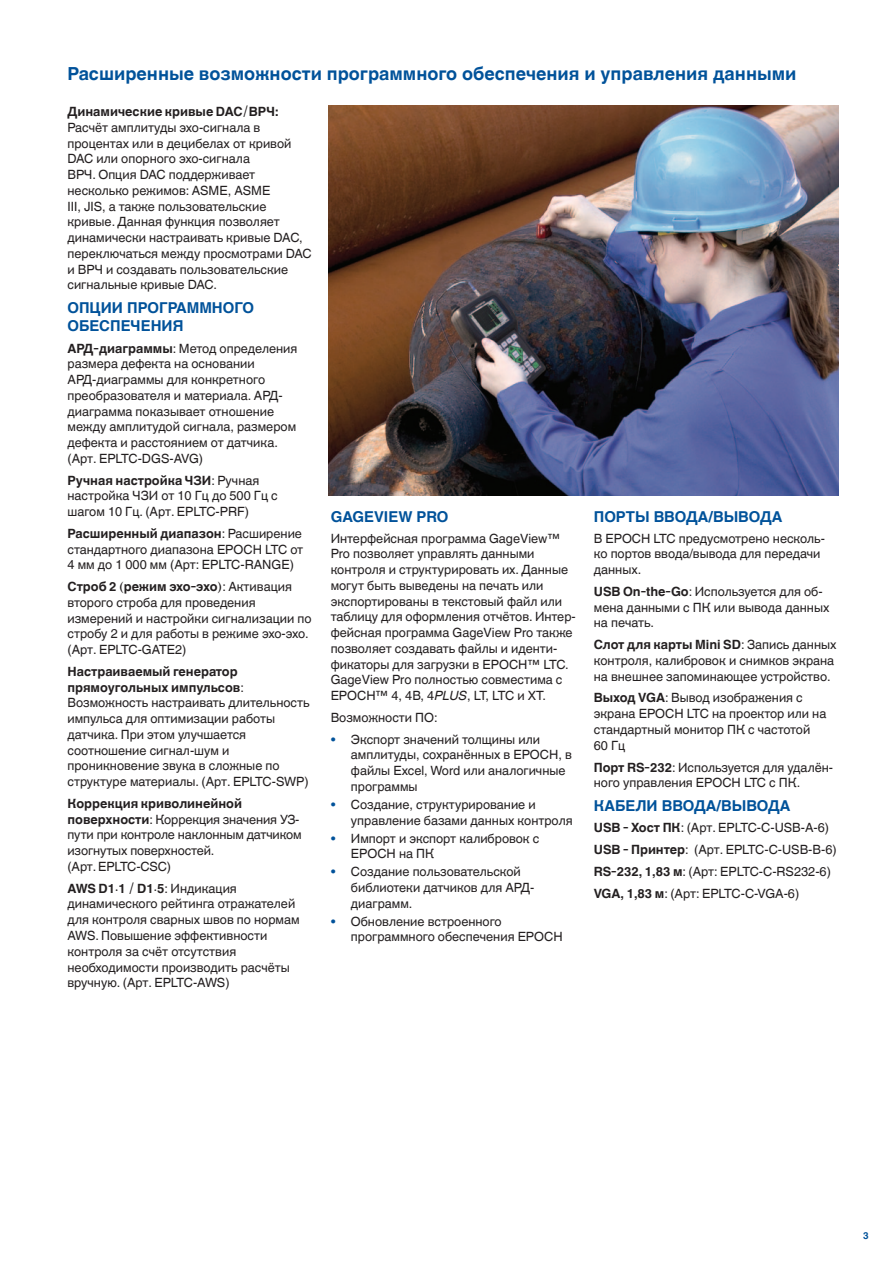
<style>
.page{position:relative;width:893px;height:1263px;background:#fff}
.page>*{position:absolute;margin:0;border:0;box-sizing:border-box;transform-origin:0 0}
.Title_1_287{font:700 18px "Helvetica World";color:#01529a}
.Title_3_287{font:700 15px/18px "Helvetica World";color:#01529a}
.Specs{font:12.75px/15.8px "Helvetica World";color:#231f20}
.Text{font:12.75px/15.8px "Helvetica World";color:#231f20}
.Bullet{font:12.75px/15.8px "Helvetica World";color:#231f20}
.t1{font:700 9.75px "Helvetica World";color:#01529a}
.s1{font-weight:700}
.s2{font-style:italic}
.s3{color:#01529a}
</style>
<div class="page">
<img style="left:329px;top:106px;width:510px;height:390px">
<p class="Title_1_287" style="left:68px;top:64px;width:730px">Расширенные возможности программного обеспечения и управления данными</p>
<p class="Specs" style="left:68px;top:104px;width:246px"><span class="s1">Динамические кривые DAC/ВРЧ:<br></span>Расчёт амплитуды эхо-сигнала в процентах или в децибелах от кривой<br>DAC или опорного эхо-сигнала<br>ВРЧ. Опция DAC поддерживает несколько режимов: ASME, ASME<br>III, JIS, а также пользовательские кривые. Данная функция позволяет динамически настраивать кривые DAC, переключаться между просмотрами DAC и ВРЧ и создавать пользовательские сигнальные кривые DAC.</p>
<p class="Title_3_287" style="left:68px;top:299px;width:188px">ОПЦИИ ПРОГРАММНОГО<br>ОБЕСПЕЧЕНИЯ</p>
<p class="Specs" style="left:68px;top:340px;width:231px"><span class="s1">АРД-диаграммы</span>: Метод определения размера дефекта на основании<br>АРД-диаграммы для конкретного преобразователя и материала. АРД&shy;диаграмма показывает отношение между амплитудой сигнала, размером дефекта и расстоянием от датчика. (Арт. EPLTC-DGS-AVG)</p>
<p class="Specs" style="left:68px;top:472px;width:212px"><span class="s1">Ручная настройка ЧЗИ</span>: Ручная настройка ЧЗИ от 10 Гц до 500 Гц с шагом 10 Гц. (Арт. EPLTC-PRF)</p>
<p class="Specs" style="left:68px;top:526px;width:237px;text-align:justify"><span class="s1">Расширенный диапазон</span>: Расширение стандартного диапазона EPOCH LTC от 4 мм до 1 000 мм (Арт: EPLTC-RANGE)</p>
<p class="Specs" style="left:68px;top:579px;width:246px"><span class="s1">Строб 2 (режим эхо-эхо)</span>: Активация второго строба для проведения измерений и настройки сигнализации по стробу 2 и для работы в режиме эхо-эхо. (Арт. EPLTC-GATE2)</p>
<p class="Specs" style="left:68px;top:664px;width:244px"><span class="s1">Настраиваемый генератор прямоугольных импульсов</span>:<br>Возможность настраивать длительность импульса для оптимизации работы датчика. При этом улучшается соотношение сигнал-шум и проникновение звука в сложные по структуре материалы. (Арт. EPLTC-SWP)</p>
<p class="Specs" style="left:68px;top:796px;width:236px"><span class="s1">Коррекция криволинейной поверхности</span>: Коррекция значения УЗ&shy;пути при контроле наклонным датчиком изогнутых поверхностей.<br>(Арт. EPLTC-CSC)</p>
<p class="Specs" style="left:68px;top:880px;width:234px"><span class="s1">AWS D1.1 / D1.5</span>: Индикация динамического рейтинга отражателей для контроля сварных швов по нормам<br>AWS. Повышение эффективности контроля за счёт отсутствия необходимости производить расчёты вручную. (Арт. EPLTC-AWS)</p>
<p class="Title_3_287" style="left:331px;top:507px;width:119px">GAGEVIEW PRO</p>
<p class="Text" style="left:331px;top:530px;width:247px">Интерфейсная программа GageView™ Pro позволяет управлять данными контроля и структурировать их. Данные могут быть выведены на печать или экспортированы в текстовый файл или таблицу для оформления отчётов. Интер&shy;фейсная программа GageView Pro также позволяет создавать файлы и иденти&shy;фикаторы для загрузки в EPOCH™ LTC.<br>GageView Pro полностью совместима с EPOCH™ 4, 4B, 4<span class="s2">PLUS</span>, LT, LTC и XT.</p>
<p class="Text" style="left:331px;top:710px;width:108px">Возможности ПО:</p>
<p class="Bullet" style="left:351px;top:731px;width:222px;text-indent:-20px"><span class="s3">•</span> Экспорт значений толщины или амплитуды, сохранённых в EPOCH, в файлы Excel, Word или аналогичные программы</p>
<p class="Bullet" style="left:351px;top:797px;width:223px;text-indent:-20px"><span class="s3">•</span> Создание, структурирование и управление базами данных контроля</p>
<p class="Bullet" style="left:351px;top:830px;width:190px;text-indent:-20px"><span class="s3">•</span> Импорт и экспорт калибровок с<br>EPOCH на ПК</p>
<p class="Bullet" style="left:351px;top:864px;width:185px;text-indent:-20px"><span class="s3">•</span> Создание пользовательской библиотеки датчиков для АРД&shy;диаграмм.</p>
<p class="Bullet" style="left:351px;top:913px;width:213px;text-indent:-20px"><span class="s3">•</span> Обновление встроенного программного обеспечения EPOCH</p>
<p class="Title_3_287" style="left:594px;top:507px;width:190px">ПОРТЫ ВВОДА/ВЫВОДА</p>
<p class="Text" style="left:594px;top:530px;width:233px">В EPOCH LTC предусмотрено несколь&shy;ко портов ввода/вывода для передачи данных.</p>
<p class="Specs" style="left:594px;top:584px;width:237px"><span class="s1">USB On-the-Go</span>: Используется для об&shy;мена данными с ПК или вывода данных на печать.</p>
<p class="Specs" style="left:594px;top:637px;width:244px"><span class="s1">Слот для карты Mini SD</span>: Запись данных контроля, калибровок и снимков экрана на внешнее запоминающее устройство.</p>
<p class="Specs" style="left:594px;top:690px;width:234px"><span class="s1">Выход VGA</span>: Вывод изображения с экрана EPOCH LTC на проектор или на стандартный монитор ПК с частотой<br>60 Гц</p>
<p class="Specs" style="left:594px;top:759px;width:241px"><span class="s1">Порт RS-232</span>: Используется для удалён&shy;ного управления EPOCH LTC с ПК.</p>
<p class="Title_3_287" style="left:594px;top:797px;width:198px">КАБЕЛИ ВВОДА/ВЫВОДА</p>
<p class="Specs" style="left:594px;top:820px;width:237px"><span class="s1">USB - Хост ПК</span>: (Арт. EPLTC-C-USB-A-6)</p>
<p class="Specs" style="left:594px;top:842px;width:244px"><span class="s1">USB - Принтер</span>: (Арт. EPLTC-C-USB-B-6)</p>
<p class="Specs" style="left:594px;top:864px;width:239px"><span class="s1">RS-232, 1,83 м</span>: (Арт: EPLTC-C-RS232-6)</p>
<p class="Specs" style="left:594px;top:885px;width:207px"><span class="s1">VGA, 1,83 м</span>: (Арт: EPLTC-C-VGA-6)</p>
<p class="t1" style="left:863px;top:1230px;width:7px">3</p>
</div>
